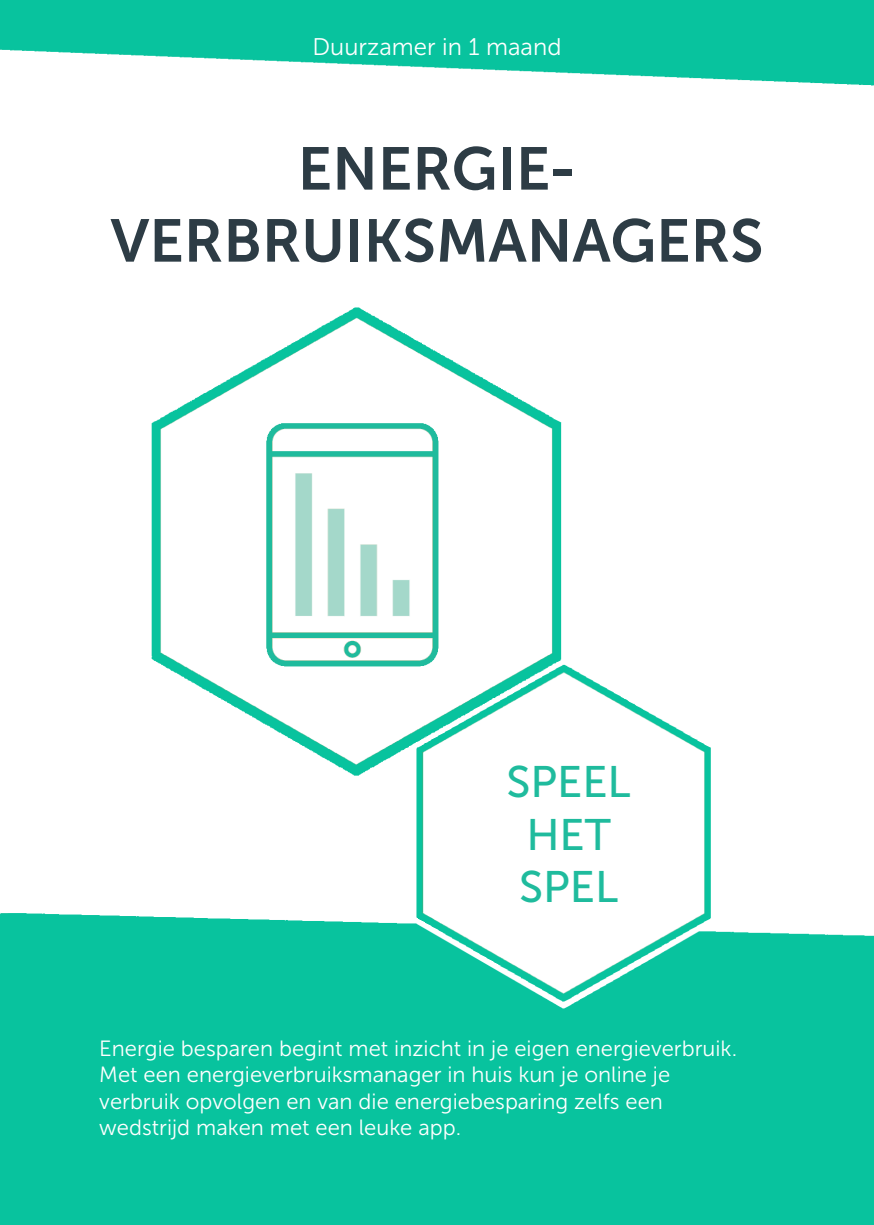
<style>
.page{position:relative;width:874px;height:1225px;background:#fff}
.page>*{position:absolute;margin:0;border:0;box-sizing:border-box;transform-origin:0 0}
.t1{font:60px "Museo Sans 700";color:#2d3c45}
.t2{font:44px "Museo Sans 500";color:#1fbb9d}
.t3{font:24px "Museo Sans 300";color:#fff}
.t4{font:22px/26.4px "Museo Sans 300";color:#fff}
</style>
<div class="page">
<img style="left:0;top:0;width:873px;height:1225px">
<img style="left:219px;top:404px;width:274px;height:274px">
<p class="t3" style="left:312px;top:34px;width:250px">Duurzamer in 1 maand</p>
<p class="t1" style="left:297px;top:135px;width:280px">ENERGIE-</p>
<p class="t1" style="left:110px;top:207px;width:654px">VERBRUIKSMANAGERS</p>
<p class="t2" style="left:506px;top:757px;width:126px">SPEEL</p>
<p class="t2" style="left:526px;top:810px;width:86px">HET</p>
<p class="t2" style="left:518px;top:863px;width:101px">SPEL</p>
<p class="t4" style="left:99px;top:1035px;width:639px">Energie besparen begint met inzicht in je eigen energieverbruik.<br>Met een energieverbruiksmanager in huis kun je online je</p>
<p class="t4" style="left:99px;top:1088px;width:565px">verbruik opvolgen en van die energiebesparing zelfs een</p>
<p class="t4" style="left:99px;top:1114px;width:363px">wedstrijd maken met een leuke app.</p>
</div>
